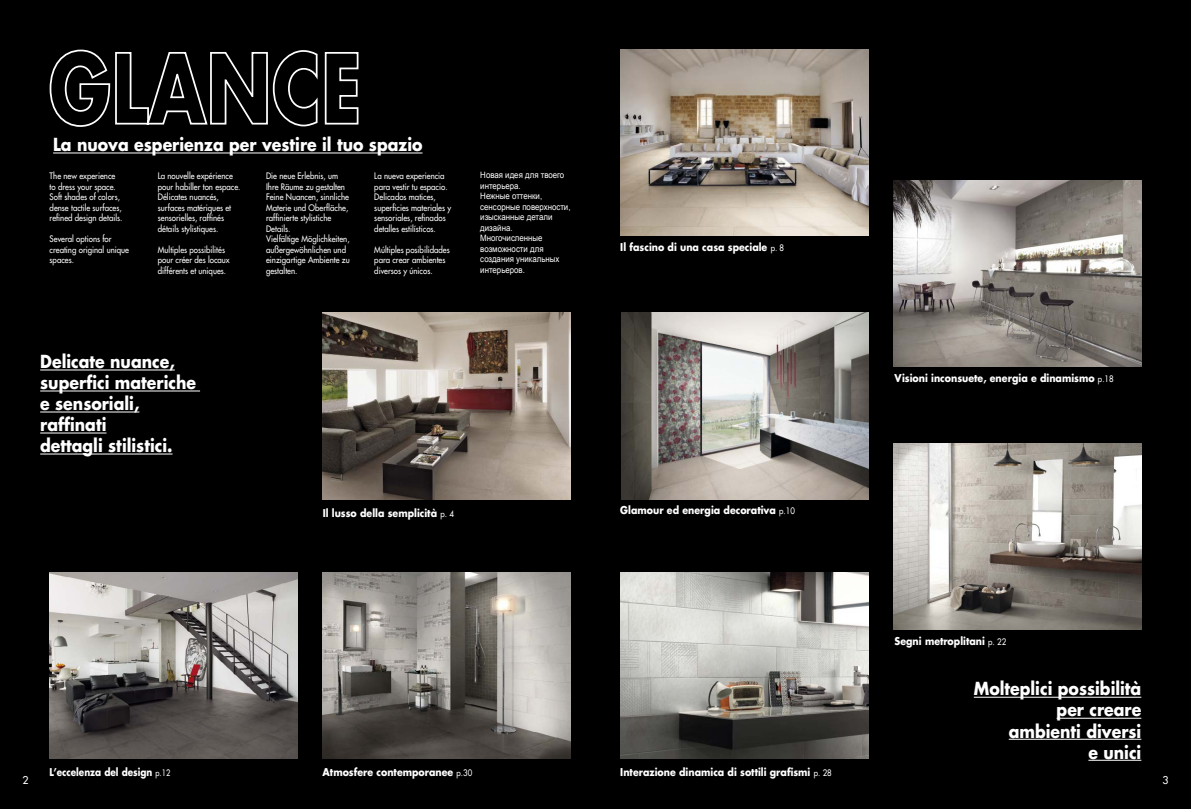
<style>
.page{position:relative;width:1191px;height:809px;background:#000}
.page>*{position:absolute;margin:0;border:0;box-sizing:border-box;transform-origin:0 0}
.t1{font:700 17.5px/21px "Futura Std";color:#fff;text-align:right;scale:.9 1}
.t2{font:700 10.5px "Futura Std";color:#fff;scale:.9 1}
.t3{font:700 10.5px "Futura Std";color:#fff;scale:.85 1}
.t4{font:500 10.5px "Futura Std";color:#fff}
.t5{font:500 8.75px/10.5px "Futura Std";color:#fff;scale:.9 1}
.t6{font:8.75px/10.5px "Arial";color:#fff;scale:.9 1}
.s1{font-weight:500;font-size:8.75px}
</style>
<div class="page">
<img style="left:620px;top:50px;width:248px;height:186px">
<hr style="left:973px;top:696px;width:168px;height:1px;background:#fff">
<hr style="left:1056px;top:717px;width:85px;height:1px;background:#fff">
<hr style="left:1008px;top:738px;width:133px;height:1px;background:#fff">
<hr style="left:1088px;top:759px;width:53px;height:1px;background:#fff">
<img style="left:620px;top:572px;width:248px;height:186px">
<img style="left:50px;top:572px;width:248px;height:186px">
<img style="left:893px;top:181px;width:248px;height:186px">
<img style="left:622px;top:313px;width:246px;height:186px">
<img style="left:893px;top:443px;width:248px;height:186px">
<img style="left:322px;top:572px;width:248px;height:186px">
<hr style="left:53px;top:152px;width:369px;height:1px;background:#fff">
<img style="left:322px;top:313px;width:248px;height:186px">
<svg style="left:49px;top:49px;width:310px;height:78px"></svg>
<hr style="left:40px;top:369px;width:135px;height:1px;background:#fff">
<hr style="left:40px;top:390px;width:160px;height:1px;background:#fff">
<hr style="left:40px;top:411px;width:99px;height:1px;background:#fff">
<hr style="left:40px;top:432px;width:66px;height:1px;background:#fff">
<hr style="left:40px;top:453px;width:132px;height:1px;background:#fff">
<h1 class="t1" style="left:53px;top:134px;width:412px">La nuova esperienza per vestire il tuo spazio</h1>
<p class="t5" style="left:50px;top:171px;width:82px">The new experience to dress your space.<br>Soft shades of colors, dense tactile surfaces, refined design details.</p>
<p class="t5" style="left:50px;top:234px;width:90px">Several options for creating original unique spaces.</p>
<p class="t5" style="left:158px;top:171px;width:93px">La nouvelle expérience pour habiller ton espace.<br>Délicates nuancés, surfaces matériques et sensorielles, raffinés détails stylistiques.</p>
<p class="t5" style="left:158px;top:244px;width:81px">Multiples possibilités pour créer des locaux différents et uniques.</p>
<p class="t5" style="left:266px;top:171px;width:95px">Die neue Erlebnis, um<br>Ihre Räume zu gestalten<br>Feine Nuancen, sinnliche<br>Materie und Oberfläche, raffinierte stylistiche<br>Details.<br>Vielfältige Möglichkeiten, außergewöhnlichen und einzigartige Ambiente zu gestalten.</p>
<p class="t5" style="left:374px;top:171px;width:87px">La nueva experiencia para vestir tu espacio.<br>Delicados matices, superficies materiales y sensoriales, refinados detalles estilísticos.</p>
<p class="t5" style="left:374px;top:244px;width:85px">Múltiples posibilidades para crear ambientes diversos y únicos.</p>
<p class="t6" style="left:480px;top:170px;width:102px">Новая идея для твоего интерьера.<br>Нежные оттенки, сенсорные поверхности, изысканные детали дизайна.<br>Многочисленные возможности для создания уникальных интерьеров.</p>
<h1 class="t1" style="left:40px;top:351px;width:175px;text-align:left">Delicate nuance, superfici materiche e sensoriali, raffinati<br>dettagli stilistici.</h1>
<p class="t2" style="left:323px;top:506px;width:147px">Il lusso della semplicità <span class="s1">p. 4</span></p>
<p class="t2" style="left:620px;top:240px;width:183px">Il fascino di una casa speciale <span class="s1">p. 8</span></p>
<p class="t2" style="left:620px;top:503px;width:195px">Glamour ed energia decorativa <span class="s1">p.10</span></p>
<p class="t2" style="left:894px;top:371px;width:245px">Visioni inconsuete, energia e dinamismo <span class="s1">p.18</span></p>
<p class="t2" style="left:894px;top:633px;width:125px">Segni metroplitani <span class="s1">p. 22</span></p>
<h1 class="t1" style="left:973px;top:678px;width:188px">Molteplici possibilità per creare<br>ambienti diversi<br>e unici</h1>
<p class="t3" style="left:50px;top:765px;width:144px">L’eccelenza del design <span class="s1">p.12</span></p>
<p class="t2" style="left:322px;top:765px;width:168px">Atmosfere contemporanee <span class="s1">p.30</span></p>
<p class="t2" style="left:620px;top:765px;width:236px">Interazione dinamica di sottili grafismi <span class="s1">p. 28</span></p>
<p class="t4" style="left:22px;top:773px;width:8px">2</p>
<p class="t4" style="left:1162px;top:773px;width:8px">3</p>
</div>
